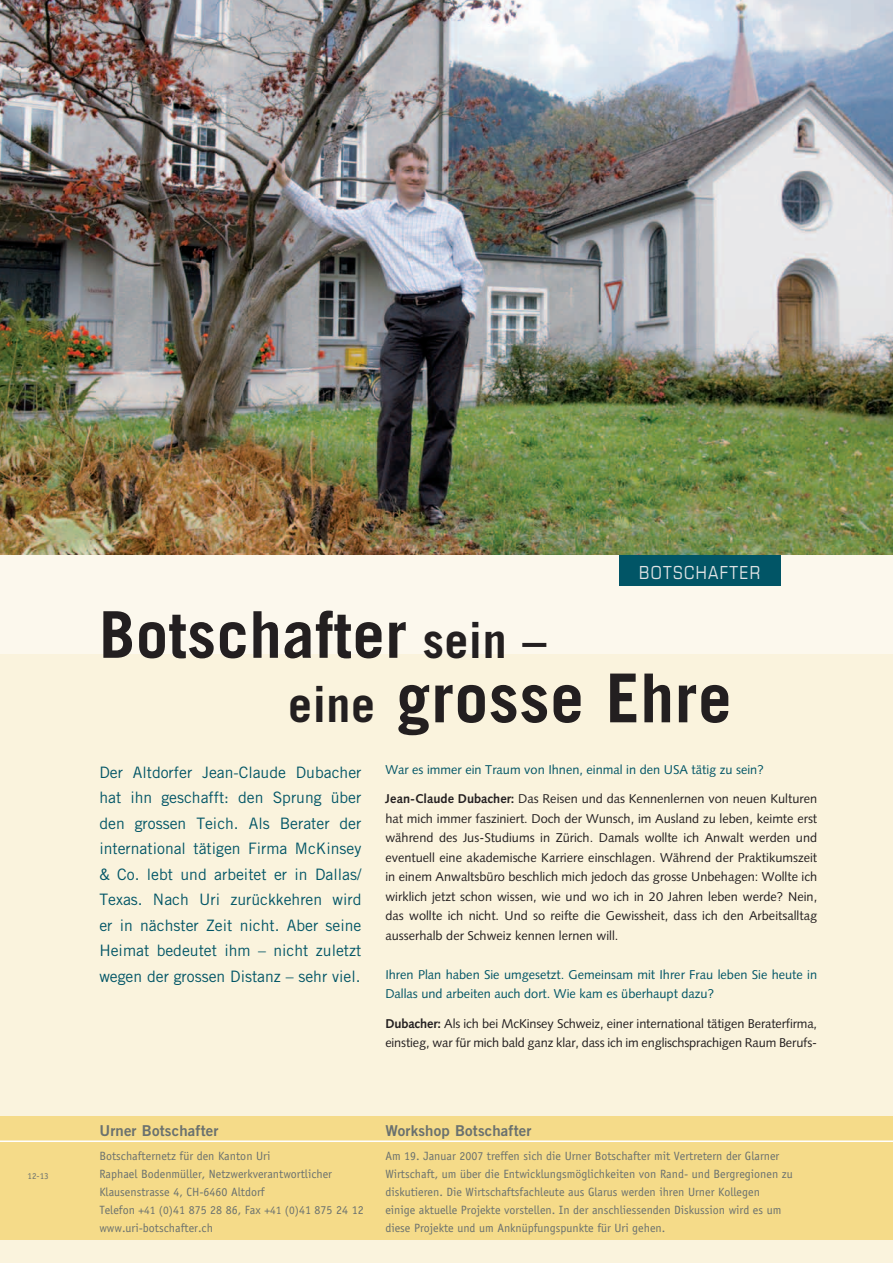
<style>
.page{position:relative;width:893px;height:1263px;background:#faf3dd}
.page>*{position:absolute;margin:0;border:0;box-sizing:border-box;transform-origin:0 0}
.t1{font:700 67.5px "Trade Gothic";letter-spacing:.01em;color:#231f20}
.t2{font:700 64.5px "Trade Gothic";letter-spacing:.01em;color:#231f20}
.t3{font:condensed 18px "Eurostile";letter-spacing:.075em;color:#e0e3e4}
.Lead{font:15.75px/25.5px "Trade Gothic";color:#015566;text-align:justify}
.t4{font:15px "Trade Gothic Bold Two";letter-spacing:.01em;color:#6a716f}
.Grundtext_2sp{font:12.75px/19.5px "Syntax";color:#231f20;text-align:justify}
.Grundtext{font:12.75px/19.5px "Syntax";color:#015566}
.Grundtext-2{font:12.75px/19.5px "Syntax";letter-spacing:-.01em;color:#231f20}
.Grundtext-3{font:12px/18px "Officina Sans";color:#6a716f}
.t5{font:9px "Officina Sans";color:#6a716f}
.s1{font-size:48px}
.s2{font-weight:700}
.s3{font-size:11.4px}
</style>
<div class="page">
<img style="left:0;top:0;width:893px;height:555px">
<div style="left:0;top:1116px;width:893px;height:123px;background:#f5db89"></div>
<hr style="left:0;top:1140px;width:893px;height:2px;background:#fff">
<div style="left:0;top:555px;width:893px;height:99px;background:#fcf8ed"></div>
<div style="left:619px;top:555px;width:161px;height:31px;background:#015566"></div>
<p class="t5" style="left:28px;top:1170px;width:23px">12-13</p>
<p class="t3" style="left:639px;top:562px;width:123px">BOTSCHAFTER</p>
<p class="t2" style="left:99px;top:595px;width:449px">Botschafter <span class="s1">sein –</span></p>
<p class="t1" style="left:288px;top:657px;width:445px"><span class="s1">eine</span> grosse Ehre</p>
<p class="Grundtext" style="left:385px;top:760px;width:380px">War es immer ein Traum von Ihnen, einmal in den USA tätig zu sein?</p>
<p class="Grundtext_2sp" style="left:385px;top:789px;width:433px"><span class="s2">Jean-Claude Dubacher:</span> Das Reisen und das Kennenlernen von neuen Kulturen hat mich immer fasziniert. Doch der Wunsch, im Ausland zu leben, keimte erst während des Jus-Studiums in Zürich. Damals wollte ich Anwalt werden und eventuell eine akademische Karriere einschlagen. Während der Praktikumszeit in einem Anwaltsbüro beschlich mich jedoch das grosse Unbehagen: Wollte ich wirklich jetzt schon wissen, wie und wo ich in 20 Jahren leben werde? Nein, das wollte ich nicht. Und so reifte die Gewissheit, dass ich den Arbeitsalltag ausserhalb der Schweiz kennen lernen will.</p>
<p class="Grundtext" style="left:385px;top:965px;width:433px">Ihren Plan haben Sie umgesetzt. Gemeinsam mit Ihrer Frau leben Sie heute in<br>Dallas und arbeiten auch dort. Wie kam es überhaupt dazu?</p>
<p class="Grundtext-2" style="left:385px;top:1013px;width:433px"><span class="s2">Dubacher:</span> Als ich bei McKinsey Schweiz, einer international tätigen Beraterfirma, einstieg, war für mich bald ganz klar, dass ich im englischsprachigen Raum Berufs-</p>
<p class="Lead" style="left:99px;top:759px;width:264px">Der Altdorfer Jean-Claude Dubacher hat ihn geschafft: den Sprung über den grossen Teich. Als Berater der international tätigen Firma McKinsey &amp; Co. lebt und arbeitet er in Dallas/ Texas. Nach Uri zurückkehren wird er in nächster Zeit nicht. Aber seine Heimat bedeutet ihm – nicht zuletzt wegen der grossen Distanz – sehr viel.</p>
<p class="t4" style="left:99px;top:1121px;width:121px">Urner Botschafter</p>
<p class="Grundtext-3" style="left:99px;top:1147px;width:234px">Botschafternetz für den Kanton Uri<br>Raphael Bodenmüller, Netzwerkverantwortlicher</p>
<p class="Grundtext-3" style="left:99px;top:1183px;width:167px">Klausenstrasse 4, CH-6460 Altdorf</p>
<p class="Grundtext-3" style="left:99px;top:1201px;width:266px">Telefon <span class="s3">+41 (0)</span>41 875 28 86, Fax <span class="s3">+41 (0)</span>41 875 24 12</p>
<p class="Grundtext-3" style="left:99px;top:1219px;width:115px">www.uri-botschafter.ch</p>
<p class="t4" style="left:385px;top:1121px;width:148px">Workshop Botschafter</p>
<p class="Grundtext-3" style="left:385px;top:1147px;width:409px">Am 19. Januar 2007 treffen sich die Urner Botschafter mit Vertretern der Glarner Wirtschaft, um über die Entwicklungsmöglichkeiten von Rand- und Bergregionen zu diskutieren. Die Wirtschaftsfachleute aus Glarus werden ihren Urner Kollegen einige aktuelle Projekte vorstellen. In der anschliessenden Diskussion wird es um diese Projekte und um Anknüpfungspunkte für Uri gehen.</p>
</div>
